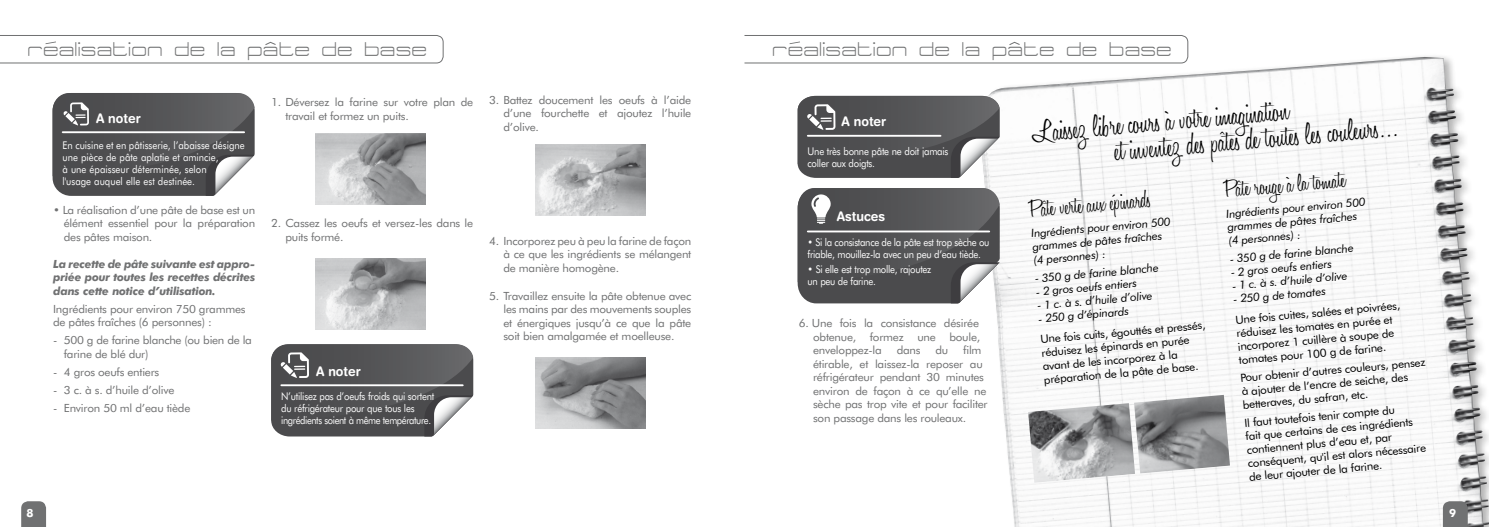
<style>
.page{position:relative;width:1489px;height:527px;background:#fff}
.page>*{position:absolute;margin:0;border:0;box-sizing:border-box;transform-origin:0 0}
.t1{font:300 31.25px/25.6px "Honey Script";color:#000;scale:1.04 1}
.t2{font:300 25px "Honey Script";color:#000;scale:1.04 1}
.t3{font:22.5px "Tidy Curve TV";color:#707172}
.t4{font:700 13.12px "Helvetica Rounded";color:#fff;scale:.95 1}
.t5{font:11.25px/13.5px "Futura BT";letter-spacing:-.02em;color:#707172;text-align:justify;scale:1.04 1}
.t6{font:11.25px/13.5px "Futura BT";color:#000;scale:1.04 1}
.t7{font:italic 11.25px/13.5px "Futura BT";color:#000;scale:1.04 1}
.t8{font:italic 700 11.25px/13.5px "Futura BT";letter-spacing:-.02em;color:#707172;text-align:justify}
.t9{font:700 11.25px "Futura BT";color:#fff}
.t10{font:10.62px/11.9px "Futura BT";letter-spacing:-.025em;color:#fff;scale:.9 1}
.t11{font:10.62px/11.9px "Futura BT";color:#fff;scale:.9 1}
</style>
<div class="page">
<div style="left:975px;top:52px;width:513px;height:474px;background:#000;opacity:.3"></div>
<img style="left:977px;top:70px;width:511px;height:456px">
<svg style="left:1442px;top:500px;width:25px;height:26px"></svg>
<svg style="left:21px;top:501px;width:25px;height:25px"></svg>
<svg style="left:271px;top:344px;width:202px;height:92px;background:#636365"></svg>
<svg style="left:797px;top:96px;width:202px;height:82px;background:#656567"></svg>
<img style="left:315px;top:133px;width:110px;height:71px">
<img style="left:315px;top:258px;width:110px;height:71px">
<img style="left:535px;top:144px;width:110px;height:71px">
<img style="left:535px;top:357px;width:110px;height:70px">
<img style="left:1028px;top:403px;width:106px;height:79px">
<img style="left:1133px;top:394px;width:96px;height:79px">
<svg style="left:797px;top:188px;width:202px;height:115px;background:#606062"></svg>
<svg style="left:0;top:35px;width:444px;height:29px"></svg>
<svg style="left:744px;top:35px;width:444px;height:29px"></svg>
<svg style="left:53px;top:93px;width:202px;height:103px;background:#616163"></svg>
<h3 class="t3" style="left:28px;top:38px;width:401px">realisation de la pate de base</h3>
<h3 class="t3" style="left:773px;top:38px;width:401px">realisation de la pate de base</h3>
<p class="t4" style="left:96px;top:110px;width:49px">A noter</p>
<p class="t11" style="left:62px;top:139px;width:204px">En cuisine et en pâtisserie, l’abaisse désigne une pièce de pâte aplatie et amincie,<br>à une épaisseur déterminée, selon<br>l'usage auquel elle est destinée.</p>
<p class="t5" style="left:64px;top:203px;width:185px;text-indent:-11px">• La réalisation d’une pâte de base est un élément essentiel pour la préparation des pâtes maison.</p>
<p class="t8" style="left:53px;top:257px;width:203px">La recette de pâte suivante est appro&shy;priée pour toutes les recettes décrites dans cette notice d’utilisation.</p>
<p class="t5" style="left:53px;top:302px;width:186px">Ingrédients pour environ 750 grammes de pâtes fraîches (6 personnes) :</p>
<p class="t5" style="left:64px;top:333px;width:182px;text-indent:-11px">- 500 g de farine blanche (ou bien de la farine de blé dur)</p>
<p class="t5" style="left:53px;top:364px;width:104px">- 4 gros oeufs entiers</p>
<p class="t5" style="left:53px;top:382px;width:118px">- 3 c. à s. d’huile d’olive</p>
<p class="t5" style="left:53px;top:400px;width:133px">- Environ 50 ml d’eau tiède</p>
<p class="t5" style="left:285px;top:95px;width:182px;text-indent:-14px">1. Déversez la farine sur votre plan de travail et formez un puits.</p>
<p class="t5" style="left:503px;top:93px;width:182px;text-indent:-14px">3. Battez doucement les oeufs à l’aide d’une fourchette et ajoutez l’huile d’olive.</p>
<p class="t5" style="left:285px;top:216px;width:182px;text-indent:-14px">2. Cassez les oeufs et versez-les dans le puits formé.</p>
<p class="t4" style="left:316px;top:363px;width:49px">A noter</p>
<p class="t10" style="left:281px;top:390px;width:172px">N’utilisez pas d’oeufs froids qui sortent du réfrigérateur pour que tous les ingrédients soient à même température.</p>
<p class="t5" style="left:503px;top:234px;width:182px;text-indent:-14px">4. Incorporez peu à peu la farine de façon à ce que les ingrédients se mélangent de manière homogène.</p>
<p class="t5" style="left:503px;top:288px;width:182px;text-indent:-14px">5. Travaillez ensuite la pâte obtenue avec les mains par des mouvements souples et énergiques jusqu’à ce que la pâte soit bien amalgamée et moelleuse.</p>
<p class="t9" style="left:27px;top:505px;width:9px">8</p>
<p class="t4" style="left:841px;top:114px;width:49px">A noter</p>
<p class="t10" style="left:807px;top:145px;width:158px">Une très bonne pâte ne doit jamais coller aux doigts.</p>
<p class="t4" style="left:836px;top:208px;width:52px">Astuces</p>
<p class="t10" style="left:807px;top:236px;width:203px">• Si la consistance de la pâte est trop sèche ou friable, mouillez-la avec un peu d’eau tiède.</p>
<p class="t10" style="left:807px;top:263px;width:139px">• Si elle est trop molle, rajoutez un peu de farine.</p>
<p class="t5" style="left:813px;top:316px;width:162px;text-indent:-14px">6. Une fois la consistance désirée obtenue, formez une boule, enveloppez-la</p>
<p class="t5" style="left:813px;top:343px;width:169px;text-align:left;text-indent:150px">film étirable, et laissez-la reposer au réfrigérateur pendant 30 minutes environ de façon à ce qu’elle ne sèche pas trop vite et pour faciliter son passage dans les rouleaux.</p>
<p class="t5" style="left:896px;top:343px;width:25px">dans</p>
<p class="t5" style="left:935px;top:343px;width:14px">du</p>
<h1 class="t1" style="left:1111px;top:114px;width:275px;text-indent:-80px;rotate:-5deg">Laissez libre cours à votre imagination<br>et inventez des pâtes de toutes les couleurs…</h1>
<h2 class="t2" style="left:1027px;top:194px;width:119px;rotate:-5deg">Pâte verte aux épinards</h2>
<p class="t7" style="left:1030px;top:226px;width:136px;rotate:-5deg">Ingrédients pour environ 500 grammes de pâtes fraîches (4 personnes) :</p>
<p class="t7" style="left:1034px;top:271px;width:121px;rotate:-5deg">- 350 g de farine blanche</p>
<p class="t7" style="left:1035px;top:284px;width:99px;rotate:-5deg">- 2 gros oeufs entiers</p>
<p class="t7" style="left:1036px;top:298px;width:113px;rotate:-5deg">- 1 c. à s. d’huile d’olive</p>
<p class="t7" style="left:1037px;top:311px;width:89px;rotate:-5deg">- 250 g d’épinards</p>
<p class="t6" style="left:1039px;top:332px;width:161px;rotate:-5deg">Une fois cuits, égouttés et pressés, réduisez les épinards en purée avant de les incorporez à la préparation de la pâte de base.</p>
<h2 class="t2" style="left:1222px;top:174px;width:119px;rotate:-5deg">Pâte rouge à la tomate</h2>
<p class="t7" style="left:1225px;top:207px;width:136px;rotate:-5deg">Ingrédients pour environ 500 grammes de pâtes fraîches (4 personnes) :</p>
<p class="t7" style="left:1229px;top:251px;width:121px;rotate:-5deg">- 350 g de farine blanche</p>
<p class="t7" style="left:1230px;top:265px;width:99px;rotate:-5deg">- 2 gros oeufs entiers</p>
<p class="t7" style="left:1231px;top:278px;width:113px;rotate:-5deg">- 1 c. à s. d’huile d’olive</p>
<p class="t7" style="left:1232px;top:292px;width:90px;rotate:-5deg">- 250 g de tomates</p>
<p class="t6" style="left:1234px;top:312px;width:160px;rotate:-5deg">Une fois cuites, salées et poivrées, réduisez les tomates en purée et incorporez 1 cuillère à soupe de tomates pour 100 g de farine.</p>
<p class="t6" style="left:1239px;top:371px;width:180px;rotate:-5deg">Pour obtenir d’autres couleurs, pensez à ajouter de l’encre de seiche, des betteraves, du safran, etc.</p>
<p class="t6" style="left:1243px;top:415px;width:173px;rotate:-5deg">Il faut toutefois tenir compte du<br>fait que certains de ces ingrédients contiennent plus d’eau et, par conséquent, qu'il est alors nécessaire de leur ajouter de la farine.</p>
<p class="t9" style="left:1448px;top:505px;width:9px">9</p>
</div>
